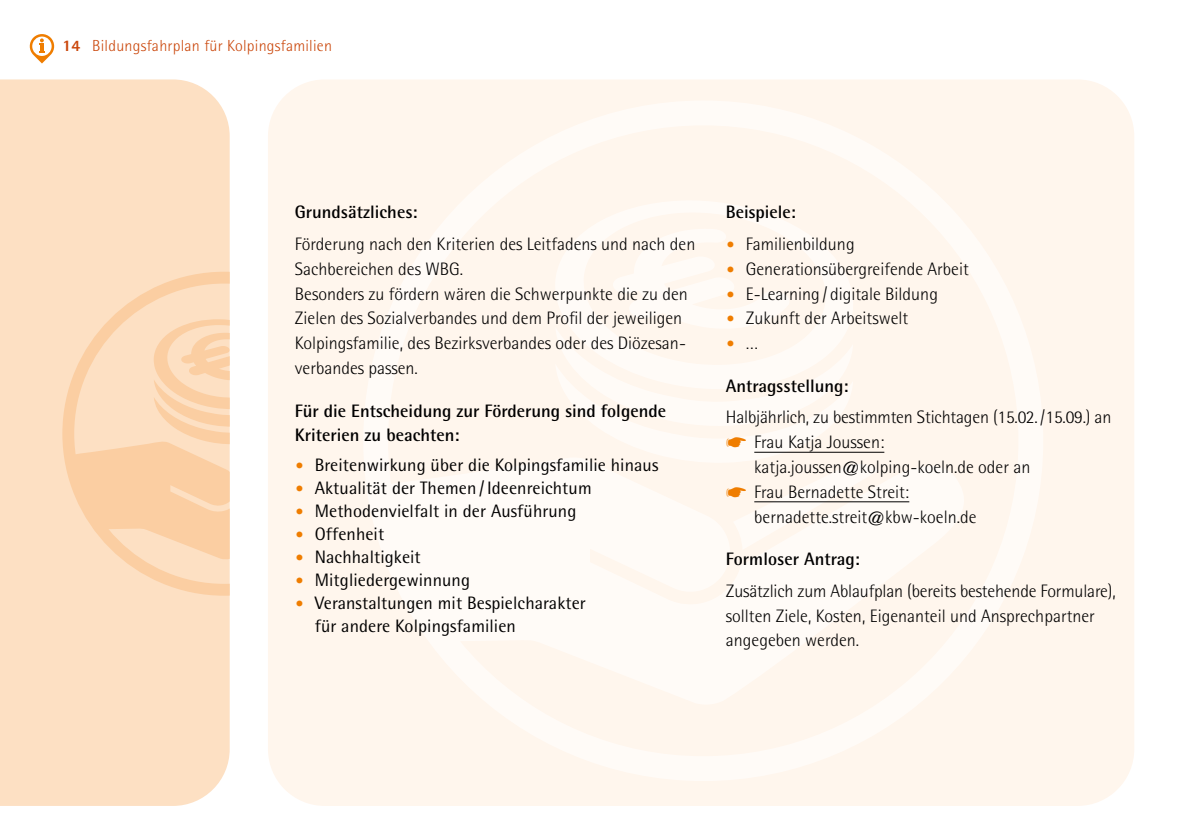
<style>
.page{position:relative;width:1191px;height:840px;background:#fff}
.page>*{position:absolute;margin:0;border:0;box-sizing:border-box;transform-origin:0 0}
.t1{font:700 38px "Corporate S";color:#ef7d00}
.t2{font:300 18px/24.8px "Rotis Semi Sans";color:#000}
.t3{font:18px "Rotis Semi Sans";letter-spacing:.005em;color:#000}
.t4{font:700 18px/24.8px "Rotis Semi Sans";color:#000}
.t5{font:300 16px "Rotis Semi Sans";letter-spacing:.015em;color:#ca460a}
.s1{font-weight:800}
.s2{font-family:"Corporate S";font-weight:700;font-size:38px;color:#ef7d00}
.s3{font-weight:700}
.s4{font-family:"Rotis Semi Sans";font-weight:300;font-size:18px;color:#000}
</style>
<div class="page">
<div style="left:268px;top:79px;width:866px;height:726px;background:#fff6ed;border-radius:57px"></div>
<div style="left:363px;top:100px;width:680px;height:680px;border:25px solid #fff;border-radius:50%"></div>
<div style="left:0;top:79px;width:230px;height:726px;background:#fde0c3"></div>
<svg style="left:62px;top:271px;width:168px;height:324px;background:#fcd8b5"></svg>
<hr style="left:754px;top:451px;width:130px;height:1px;background:#000">
<hr style="left:754px;top:501px;width:155px;height:1px;background:#000">
<svg style="left:29px;top:34px;width:26px;height:29px"></svg>
<svg style="left:754px;top:451px;width:125px;height:52px"></svg>
<p class="t5" style="left:62px;top:37px;width:271px"><span class="s1">14</span> Bildungsfahrplan für Kolpingsfamilien</p>
<p class="t4" style="left:295px;top:199px;width:124px">Grundsätzliches:</p>
<p class="t2" style="left:295px;top:231px;width:402px">Förderung nach den Kriterien des Leitfadens und nach den Sachbereichen des WBG.<br>Besonders zu fördern wären die Schwerpunkte die zu den Zielen des Sozialverbandes und dem Profil der jeweiligen Kolpingsfamilie, des Bezirksverbandes oder des Diözesan&shy;verbandes passen.</p>
<p class="t4" style="left:295px;top:397px;width:373px">Für die Entscheidung zur Förderung sind folgende<br>Kriterien zu beachten:</p>
<p class="t3" style="left:295px;top:454px;width:365px"><span class="s2">·</span> Breitenwirkung über die Kolpingsfamilie hinaus</p>
<p class="t3" style="left:295px;top:477px;width:298px"><span class="s2">·</span> Aktualität der Themen/Ideenreichtum</p>
<p class="t3" style="left:295px;top:500px;width:283px"><span class="s2">·</span> Methodenvielfalt in der Ausführung</p>
<p class="t3" style="left:295px;top:523px;width:91px"><span class="s2">·</span> Offenheit</p>
<p class="t3" style="left:295px;top:546px;width:127px"><span class="s2">·</span> Nachhaltigkeit</p>
<p class="t3" style="left:295px;top:569px;width:177px"><span class="s2">·</span> Mitgliedergewinnung</p>
<p class="t3" style="left:295px;top:592px;width:292px"><span class="s2">·</span> Veranstaltungen mit Bespielcharakter</p>
<p class="t3" style="left:315px;top:615px;width:203px">für andere Kolpingsfamilien</p>
<p class="t2" style="left:726px;top:196px;width:130px;line-height:31.6px"><span class="s3">Beispiele:<br></span><span class="s2">·</span> Familienbildung</p>
<p class="t2" style="left:726px;top:256px;width:244px"><span class="s2">·</span> Generationsübergreifende Arbeit <span class="s2">·</span> E-Learning / digitale Bildung<br><span class="s2">·</span> Zukunft der Arbeitswelt</p>
<h1 class="t1" style="left:726px;top:318px;width:34px">· <span class="s4">…</span></h1>
<p class="t4" style="left:726px;top:373px;width:124px">Antragsstellung:</p>
<p class="t2" style="left:754px;top:405px;width:358px;text-indent:-28px">Halbjährlich, zu bestimmten Stichtagen (15.02. /15.09.) an Frau Katja Joussen:<br>katja.joussen@kolping-koeln.de oder an<br>Frau Bernadette Streit: bernadette.streit@kbw-koeln.de</p>
<p class="t4" style="left:726px;top:546px;width:135px">Formloser Antrag:</p>
<p class="t2" style="left:726px;top:578px;width:391px">Zusätzlich zum Ablaufplan (bereits bestehende Formulare), sollten Ziele, Kosten, Eigenanteil und Ansprechpartner angegeben werden.</p>
</div>
